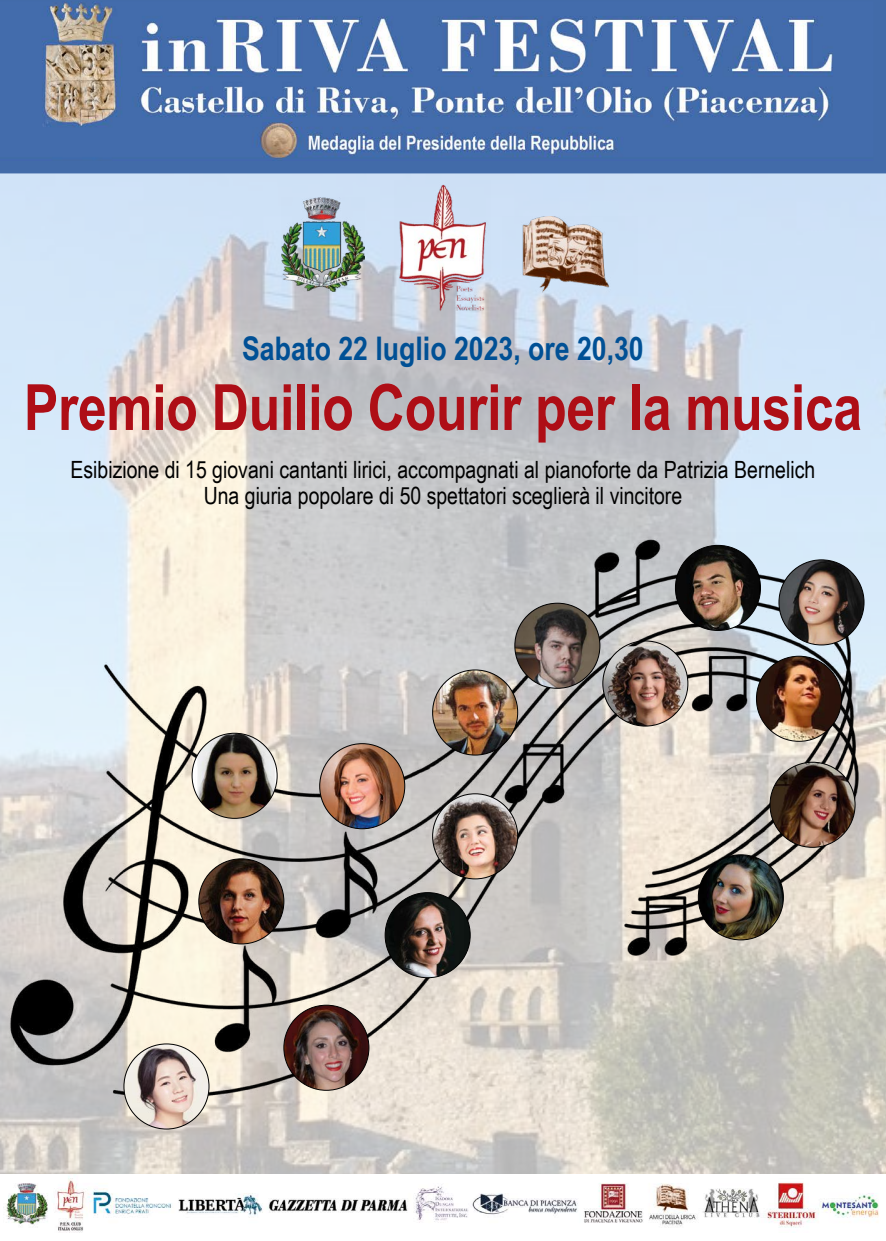
<style>
.page{position:relative;width:886px;height:1241px;background:#fff}
.page>*{position:absolute;margin:0;border:0;box-sizing:border-box;transform-origin:0 0}
.t1{font:700 63.75px "Arial Narrow";letter-spacing:-.005em;color:#ae0e16}
.t2{font:700 32.5px "Arial Narrow";color:#005095}
.t3{font:23.75px/26.2px "Arial Narrow";color:#000;text-align:center}
</style>
<div class="page">
<img style="left:0;top:173px;width:886px;height:1001px">
<img style="left:0;top:532px;width:886px;height:571px">
<img style="left:192px;top:733px;width:85px;height:85px;border-radius:43px">
<img style="left:199px;top:858px;width:85px;height:85px;border-radius:43px">
<img style="left:124px;top:1043px;width:85px;height:85px;border-radius:43px">
<img style="left:320px;top:743px;width:85px;height:85px;border-radius:43px">
<img style="left:433px;top:670px;width:85px;height:85px;border-radius:43px">
<img style="left:515px;top:603px;width:85px;height:85px;border-radius:43px">
<img style="left:675px;top:545px;width:85px;height:85px;border-radius:43px">
<img style="left:385px;top:892px;width:85px;height:85px;border-radius:43px">
<img style="left:433px;top:793px;width:85px;height:85px;border-radius:43px">
<img style="left:779px;top:559px;width:85px;height:86px;border-radius:43px">
<img style="left:770px;top:762px;width:85px;height:85px;border-radius:43px">
<img style="left:756px;top:656px;width:85px;height:85px;border-radius:43px">
<img style="left:603px;top:646px;width:85px;height:80px">
<img style="left:284px;top:1005px;width:85px;height:85px;border-radius:43px">
<img style="left:698px;top:854px;width:85px;height:85px;border-radius:43px">
<svg style="left:0;top:0;width:886px;height:173px;background:#5f80b2"></svg>
<img style="left:281px;top:198px;width:84px;height:93px">
<img style="left:394px;top:180px;width:97px;height:136px">
<img style="left:502px;top:216px;width:135px;height:80px">
<img style="left:3px;top:1176px;width:876px;height:56px">
<h2 class="t2" style="left:242px;top:324px;width:403px">Sabato 22 luglio 2023, ore 20,30</h2>
<h1 class="t1" style="left:24px;top:359px;width:840px">Premio Duilio Courir per la musica</h1>
<p class="t3" style="left:70px;top:455px;width:746px">Esibizione di 15 giovani cantanti lirici, accompagnati al pianoforte da Patrizia Bernelich<br>Una giuria popolare di 50 spettatori sceglierà il vincitore</p>
</div>
